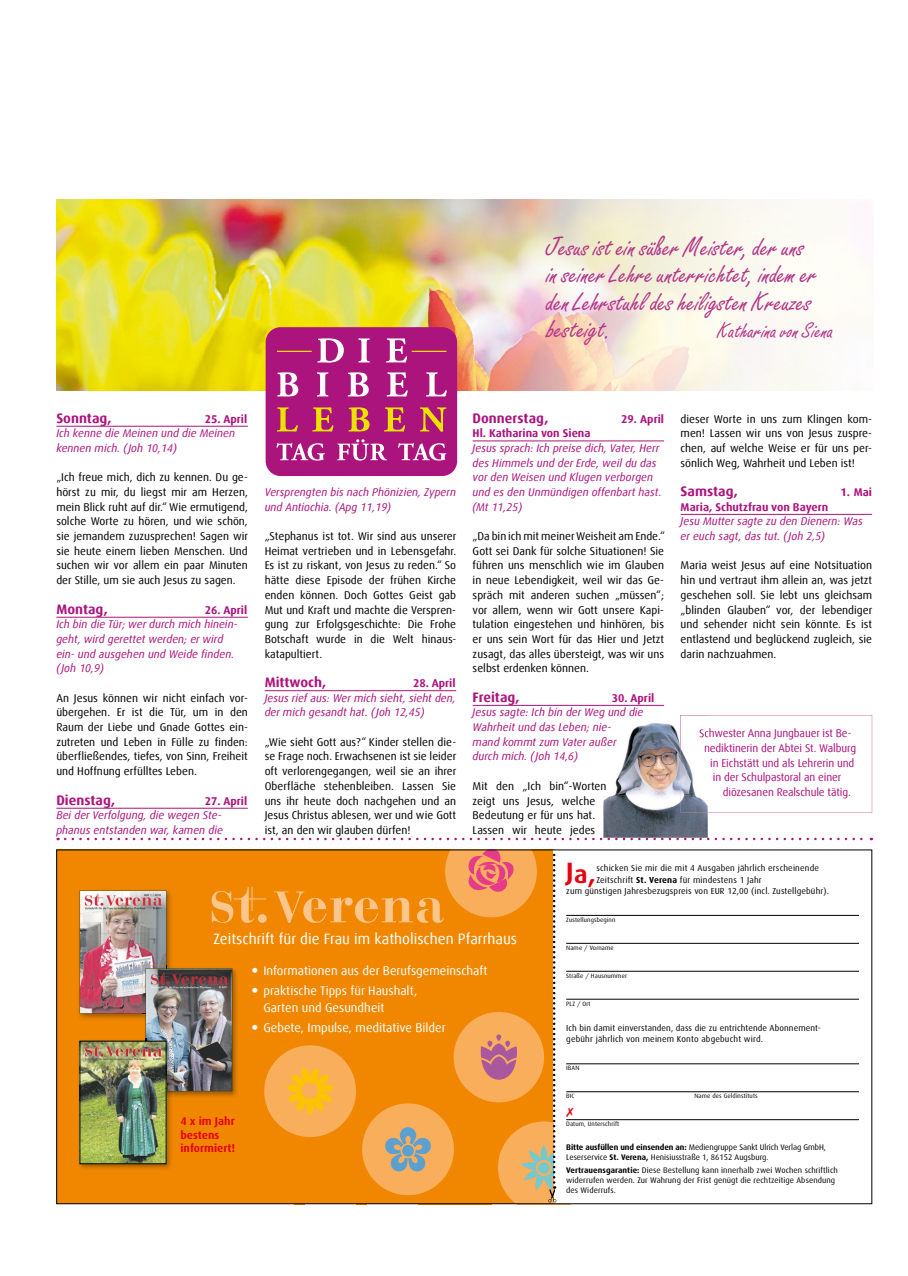
<style>
.page{position:relative;width:908px;height:1276px;background:#fff}
.page>*{position:absolute;margin:0;border:0;box-sizing:border-box;transform-origin:0 0}
.t1{font:27.5px/27.5px "Freestyle Script";color:#b33588}
.t2{font:700 25.12px "Dax";color:#e30613}
.t3{font:22.5px "Freestyle Script";color:#b33588}
.t4{font:15px "Dax Offc Pro";color:#fff}
.t5{font:700 13.75px "Dax Offc Pro";color:#ac147d}
.t6{font:12.5px/16.9px "Dax Offc Pro";color:#fff}
.t7{font:11.25px/14.8px "Dax Offc Pro";color:#000;text-align:justify}
.t8{font:italic 11.25px/14.8px "Dax Offc Pro";color:#ac147d}
.t9{font:11.25px "Dax Offc Pro";letter-spacing:-.01em;color:#ac147d}
.t10{font:700 11.25px "Dax Offc Pro";color:#ac147d}
.t11{font:700 11.25px/13.5px "Dax";color:#e30613}
.t12{font:8.75px/11.2px "Dax";letter-spacing:.015em;color:#000}
.t13{font:8.12px/9.8px "Dax";letter-spacing:.01em;color:#000}
.t14{font:8.12px/10px "Dax";letter-spacing:-.01em;color:#000}
.t15{font:6.25px "Dax";letter-spacing:.02em;color:#000}
.s1{font-weight:700}
</style>
<div class="page">
<img style="left:603px;top:723px;width:104px;height:114px">
<svg style="left:707px;top:715px;width:164px;height:98px"></svg>
<img style="left:680px;top:715px;width:27px;height:98px">
<img style="left:56px;top:200px;width:811px;height:191px">
<div style="left:265px;top:327px;width:192px;height:149px;background:#ac147d;border-radius:15px"></div>
<svg style="left:317px;top:338px;width:27px;height:25px"></svg>
<svg style="left:386px;top:338px;width:21px;height:24px"></svg>
<svg style="left:358px;top:338px;width:11px;height:24px"></svg>
<hr style="left:277px;top:351px;width:34px;height:1px;background:#ece200">
<hr style="left:411px;top:351px;width:35px;height:1px;background:#ece200">
<svg style="left:276px;top:439px;width:170px;height:21px"></svg>
<svg style="left:277px;top:407px;width:169px;height:25px"></svg>
<svg style="left:277px;top:372px;width:169px;height:24px"></svg>
<div style="left:56px;top:849px;width:496px;height:355px;background:#f18700"></div>
<div style="left:264px;top:1045px;width:92px;height:92px;background:#f8ae5a;border-radius:50%"></div>
<hr style="left:566px;top:915px;width:292px;height:1px;background:#000">
<hr style="left:566px;top:943px;width:292px;height:1px;background:#000">
<hr style="left:566px;top:971px;width:292px;height:1px;background:#000">
<hr style="left:566px;top:999px;width:292px;height:1px;background:#000">
<hr style="left:566px;top:1063px;width:292px;height:1px;background:#000">
<hr style="left:566px;top:1091px;width:292px;height:1px;background:#000">
<hr style="left:566px;top:1119px;width:292px;height:1px;background:#000">
<img style="left:79px;top:890px;width:1px;height:126px">
<img style="left:173px;top:1091px;width:64px;height:6px">
<img style="left:79px;top:1040px;width:93px;height:129px">
<img style="left:166px;top:1091px;width:7px;height:7px">
<img style="left:80px;top:887px;width:186px;height:204px">
<img style="left:166px;top:1064px;width:7px;height:27px">
<img style="left:82px;top:1043px;width:82px;height:119px">
<div style="left:80px;top:1041px;width:86px;height:123px;border:1px solid #000"></div>
<hr style="left:56px;top:426px;width:192px;height:1px;background:#ac147d">
<hr style="left:56px;top:617px;width:192px;height:1px;background:#ac147d">
<hr style="left:56px;top:808px;width:192px;height:1px;background:#ac147d">
<hr style="left:264px;top:690px;width:192px;height:1px;background:#ac147d">
<hr style="left:472px;top:441px;width:191px;height:1px;background:#ac147d">
<hr style="left:472px;top:705px;width:191px;height:1px;background:#ac147d">
<hr style="left:680px;top:514px;width:191px;height:1px;background:#ac147d">
<svg style="left:65px;top:837px;width:806px;height:3px"></svg>
<svg style="left:274px;top:849px;width:315px;height:356px"></svg>
<h1 class="t1" style="left:545px;top:233px;width:272px">Jesus ist ein süßer Meister, der uns in seiner Lehre unterrichtet, indem er den Lehrstuhl des heiligsten Kreuzes besteigt.</h1>
<h3 class="t3" style="left:716px;top:318px;width:117px">Katharina von Siena</h3>
<p class="t5" style="left:56px;top:409px;width:57px">Sonntag,</p>
<p class="t10" style="left:205px;top:411px;width:44px">25. April</p>
<p class="t8" style="left:56px;top:426px;width:180px">Ich kenne die Meinen und die Meinen kennen mich. (Joh 10,14)</p>
<p class="t7" style="left:56px;top:470px;width:193px">„Ich freue mich, dich zu kennen. Du ge&shy;hörst zu mir, du liegst mir am Herzen, mein Blick ruht auf dir.“ Wie ermutigend, solche Worte zu hören, und wie schön, sie jemandem zuzusprechen! Sagen wir sie heute einem lieben Menschen. Und suchen wir vor allem ein paar Minuten der Stille, um sie auch Jesus zu sagen.</p>
<p class="t5" style="left:56px;top:600px;width:53px">Montag,</p>
<p class="t10" style="left:205px;top:602px;width:44px">26. April</p>
<p class="t8" style="left:56px;top:617px;width:183px">Ich bin die Tür; wer durch mich hinein&shy;geht, wird gerettet werden; er wird ein- und ausgehen und Weide finden. (Joh 10,9)</p>
<p class="t7" style="left:56px;top:690px;width:193px">An Jesus können wir nicht einfach vor&shy;übergehen. Er ist die Tür, um in den Raum der Liebe und Gnade Gottes ein&shy;zutreten und Leben in Fülle zu finden: überfließendes, tiefes, von Sinn, Freiheit und Hoffnung erfülltes Leben.</p>
<p class="t5" style="left:56px;top:791px;width:60px">Dienstag,</p>
<p class="t10" style="left:205px;top:793px;width:44px">27. April</p>
<p class="t8" style="left:56px;top:808px;width:168px">Bei der Verfolgung, die wegen Ste&shy;phanus entstanden war, kamen die</p>
<p class="t8" style="left:264px;top:485px;width:193px">Versprengten bis nach Phönizien, Zypern und Antiochia. (Apg 11,19)</p>
<p class="t7" style="left:264px;top:529px;width:193px">„Stephanus ist tot. Wir sind aus unserer Heimat vertrieben und in Lebensgefahr.<br>Es ist zu riskant, von Jesus zu reden.“ So hätte diese Episode der frühen Kirche enden können. Doch Gottes Geist gab Mut und Kraft und machte die Verspren&shy;gung zur Erfolgsgeschichte: Die Frohe Botschaft wurde in die Welt hinaus&shy;katapultiert.</p>
<p class="t5" style="left:264px;top:673px;width:63px">Mittwoch,</p>
<p class="t10" style="left:413px;top:676px;width:44px">28. April</p>
<p class="t8" style="left:264px;top:690px;width:192px">Jesus rief aus: Wer mich sieht, sieht den, der mich gesandt hat. (Joh 12,45)</p>
<p class="t7" style="left:264px;top:734px;width:193px">„Wie sieht Gott aus?“ Kinder stellen die&shy;se Frage noch. Erwachsenen ist sie leider oft verlorengegangen, weil sie an ihrer Oberfläche stehenbleiben. Lassen Sie uns ihr heute doch nachgehen und an Jesus Christus ablesen, wer und wie Gott ist, an den wir glauben dürfen!</p>
<p class="t5" style="left:472px;top:409px;width:77px">Donnerstag,</p>
<p class="t10" style="left:620px;top:411px;width:44px">29. April</p>
<p class="t10" style="left:472px;top:426px;width:119px">Hl. Katharina von Siena</p>
<p class="t8" style="left:472px;top:441px;width:190px">Jesus sprach: Ich preise dich, Vater, Herr des Himmels und der Erde, weil du das vor den Weisen und Klugen verborgen und es den Unmündigen offenbart hast. (Mt 11,25)</p>
<p class="t7" style="left:472px;top:529px;width:194px">„Da bin ich mit meiner Weisheit am Ende.“ Gott sei Dank für solche Situationen! Sie führen uns menschlich wie im Glauben in neue Lebendigkeit, weil wir das Ge&shy;spräch mit anderen suchen „müssen“; vor allem, wenn wir Gott unsere Kapi&shy;tulation eingestehen und hinhören, bis er uns sein Wort für das Hier und Jetzt zusagt, das alles übersteigt, was wir uns selbst erdenken können.</p>
<p class="t5" style="left:472px;top:688px;width:49px">Freitag,</p>
<p class="t10" style="left:611px;top:690px;width:44px">30. April</p>
<p class="t8" style="left:472px;top:705px;width:172px">Jesus sagte: Ich bin der Weg und die<br>Wahrheit und das Leben; nie-<br>mand kommt zum Vater außer durch mich. (Joh 14,6)</p>
<p class="t7" style="left:472px;top:778px;width:135px;text-align:left">Mit den „Ich bin“-Worten zeigt uns Jesus, welche<br>Bedeutung er für uns hat.<br>Lassen wir heute jedes</p>
<p class="t7" style="left:680px;top:411px;width:193px">dieser Worte in uns zum Klingen kom&shy;men! Lassen wir uns von Jesus zuspre&shy;chen, auf welche Weise er für uns per&shy;sönlich Weg, Wahrheit und Leben ist!</p>
<p class="t5" style="left:680px;top:482px;width:59px">Samstag,</p>
<p class="t10" style="left:840px;top:485px;width:33px">1. Mai</p>
<p class="t10" style="left:680px;top:499px;width:149px">Maria, Schutzfrau von Bayern</p>
<p class="t8" style="left:680px;top:514px;width:183px">Jesu Mutter sagte zu den Dienern: Was er euch sagt, das tut. (Joh 2,5)</p>
<p class="t7" style="left:680px;top:558px;width:193px">Maria weist Jesus auf eine Notsituation hin und vertraut ihm allein an, was jetzt geschehen soll. Sie lebt uns gleichsam „blinden Glauben“ vor, der lebendiger und sehender nicht sein könnte. Es ist entlastend und beglückend zugleich, sie darin nachzuahmen.</p>
<p class="t9" style="left:698px;top:726px;width:154px">Schwester Anna Jungbauer ist Be-</p>
<p class="t9" style="left:703px;top:741px;width:154px">nediktinerin der Abtei St. Walburg</p>
<p class="t9" style="left:710px;top:755px;width:145px">in Eichstätt und als Lehrerin und</p>
<p class="t9" style="left:712px;top:770px;width:130px">in der Schulpastoral an einer</p>
<p class="t9" style="left:722px;top:785px;width:129px">diözesanen Realschule tätig.</p>
<h3 class="t4" style="left:213px;top:928px;width:305px">Zeitschrift für die Frau im katholischen Pfarrhaus</h3>
<p class="t6" style="left:251px;top:962px;width:238px">● Informationen aus der Berufsgemeinschaft</p>
<p class="t6" style="left:263px;top:982px;width:155px;text-indent:-12px">● praktische Tipps für Haushalt,<br>Garten und Gesundheit</p>
<p class="t6" style="left:251px;top:1019px;width:196px">● Gebete, Impulse, meditative Bilder</p>
<p class="t11" style="left:180px;top:1114px;width:56px">4 x im Jahr bestens informiert!</p>
<h2 class="t2" style="left:566px;top:859px;width:31px">Ja,</h2>
<p class="t12" style="left:596px;top:862px;width:224px">schicken Sie mir die mit 4 Ausgaben jährlich erscheinende</p>
<p class="t12" style="left:596px;top:874px;width:167px">Zeitschrift <span class="s1">St. Verena</span> für mindestens 1 Jahr</p>
<p class="t12" style="left:566px;top:885px;width:264px">zum günstigen Jahresbezugspreis von EUR 12,00 (incl. Zustellgebühr).</p>
<p class="t15" style="left:566px;top:916px;width:51px">Zustellungsbeginn</p>
<p class="t15" style="left:566px;top:944px;width:49px">Name / Vorname</p>
<p class="t15" style="left:566px;top:972px;width:62px">Straße / Hausnummer</p>
<p class="t15" style="left:566px;top:1000px;width:26px">PLZ / Ort</p>
<p class="t12" style="left:566px;top:1022px;width:256px">Ich bin damit einverstanden, dass die zu entrichtende Abonnement&shy;gebühr jährlich von meinem Konto abgebucht wird.</p>
<p class="t15" style="left:566px;top:1064px;width:15px">IBAN</p>
<p class="t15" style="left:566px;top:1092px;width:10px">BIC</p>
<p class="t15" style="left:694px;top:1092px;width:65px">Name des Geldinstituts</p>
<p class="t15" style="left:566px;top:1120px;width:54px">Datum, Unterschrift</p>
<p class="t14" style="left:566px;top:1142px;width:261px"><span class="s1">Bitte ausfüllen und einsenden an:</span> Mediengruppe Sankt Ulrich Verlag GmbH,<br>Leser service <span class="s1">St. Verena,</span> Henisiusstraße 1, 86152 Augsburg.</p>
<p class="t13" style="left:566px;top:1165px;width:273px"><span class="s1">Vertrauensgarantie:</span> Diese Bestellung kann innerhalb zwei Wochen schriftlich widerrufen werden. Zur Wahrung der Frist genügt die rechtzeitige Absendung des Widerrufs.</p>
</div>
